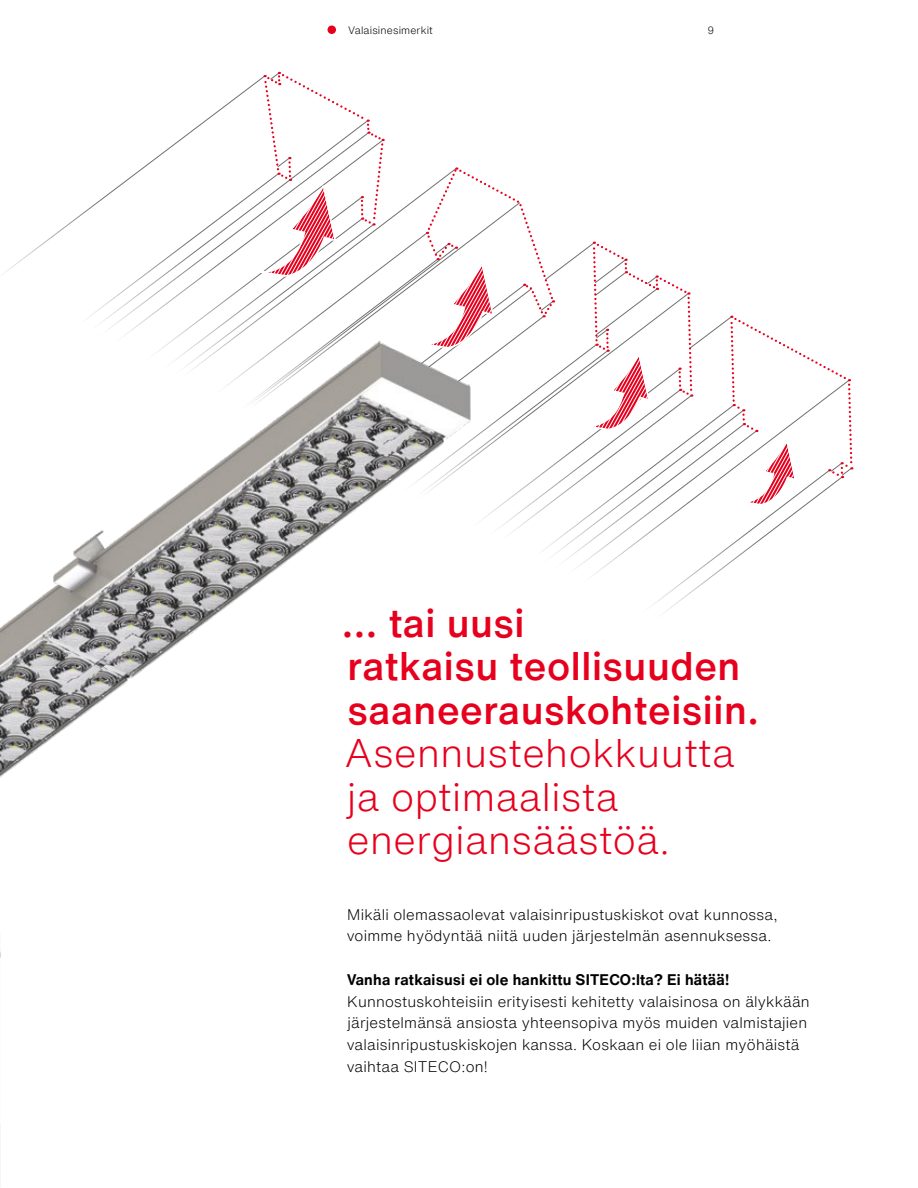
<style>
.page{position:relative;width:918px;height:1188px;background:#fff}
.page>*{position:absolute;margin:0;border:0;box-sizing:border-box;transform-origin:0 0}
.t1{font:500 39px/43.5px "Helvetica Now Text";letter-spacing:.015em;color:#e7001d}
.t2{font:300 39px/43.5px "Helvetica Now Text";letter-spacing:.015em;color:#e7001d}
.t3{font:300 15px/21.8px "Helvetica Now Text";letter-spacing:.015em;color:#000}
.t4{font:700 15px "Helvetica Now Text";letter-spacing:.015em;color:#000}
.t5{font:300 10.5px "Helvetica Now Text";letter-spacing:.015em;color:#000}
</style>
<div class="page">
<svg style="left:2px;top:140px;width:367px;height:143px"></svg>
<svg style="left:259px;top:72px;width:126px;height:206px"></svg>
<svg style="left:423px;top:167px;width:431px;height:339px"></svg>
<img style="left:0;top:283px;width:688px;height:495px">
<div style="left:328px;top:26px;width:8px;height:8px;background:#e7001d;border-radius:50%"></div>
<p class="t5" style="left:348px;top:22px;width:86px">Valaisinesimerkit</p>
<p class="t5" style="left:707px;top:23px;width:8px">9</p>
<h1 class="t1" style="left:342px;top:600px;width:419px">... tai uusi<br>ratkaisu teollisuuden saaneerauskohteisiin.</h1>
<h1 class="t2" style="left:345px;top:730px;width:391px">Asennustehokkuutta ja optimaalista energiansäästöä.</h1>
<p class="t3" style="left:347px;top:903px;width:432px">Mikäli olemassaolevat valaisinripustuskiskot ovat kunnossa, voimme hyödyntää niitä uuden järjestelmän asennuksessa.</p>
<p class="t4" style="left:347px;top:968px;width:384px">Vanha ratkaisusi ei ole hankittu SITECO:lta? Ei hätää!</p>
<p class="t3" style="left:347px;top:990px;width:465px">Kunnostuskohteisiin erityisesti kehitetty valaisinosa on älykkään järjestelmänsä ansiosta yhteensopiva myös muiden valmistajien valaisinripustuskiskojen kanssa. Koskaan ei ole liian myöhäistä vaihtaa SITECO:on!</p>
</div>
